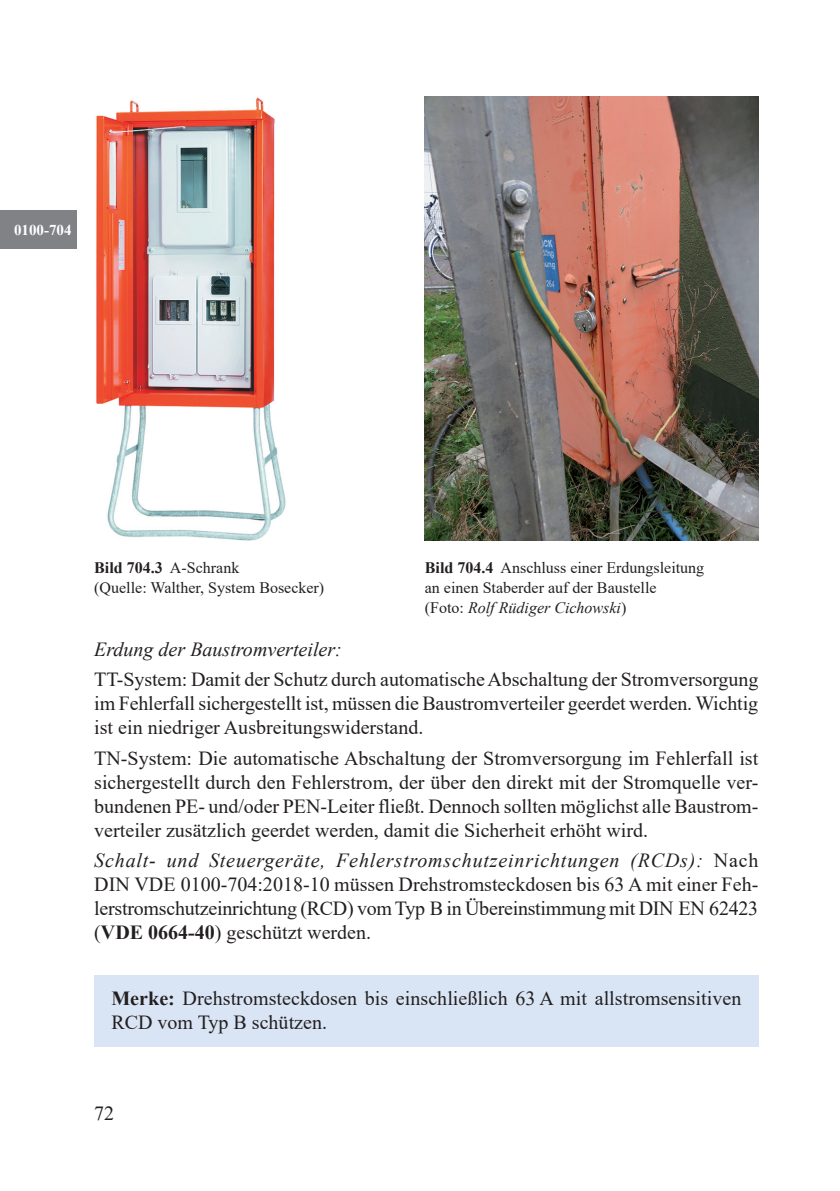
<style>
.page{position:relative;width:840px;height:1191px;background:#fff}
.page>*{position:absolute;margin:0;border:0;box-sizing:border-box;transform-origin:0 0}
.t1{font:20px/24px "Times New Roman";color:#231f20;text-align:justify}
.t2{font:italic 20px "Times New Roman";color:#231f20}
.t3{font:16px/20px "Times New Roman";color:#231f20}
.t4{font:700 15px "Times New Roman";color:#fff}
.s1{font-weight:700}
.s2{font-style:italic}
</style>
<div class="page">
<div style="left:0;top:210px;width:77px;height:39px;background:#808285"></div>
<img style="left:96px;top:97px;width:190px;height:443px">
<div style="left:94px;top:974px;width:664px;height:72px;background:#d9e5f4"></div>
<img style="left:424px;top:96px;width:334px;height:444px">
<p class="t4" style="left:14px;top:219px;width:59px">0100-704</p>
<p class="t3" style="left:94px;top:557px;width:231px"><span class="s1">Bild 704.3</span> A-Schrank<br>(Quelle: Walther, System Bosecker)</p>
<p class="t3" style="left:424px;top:557px;width:281px"><span class="s1">Bild 704.4</span> Anschluss einer Erdungsleitung an einen Staberder auf der Baustelle<br>(Foto: <span class="s2">Rolf Rüdiger Cichowski</span>)</p>
<p class="t2" style="left:94px;top:636px;width:249px">Erdung der Baustromverteiler:</p>
<p class="t1" style="left:94px;top:667px;width:665px">TT-System: Damit der Schutz durch automatische Abschaltung der Stromversorgung im Fehlerfall sichergestellt ist, müssen die Baustromverteiler geerdet werden. Wichtig ist ein niedriger Ausbreitungswiderstand.</p>
<p class="t1" style="left:94px;top:745px;width:665px">TN-System: Die automatische Abschaltung der Stromversorgung im Fehlerfall ist sichergestellt durch den Fehlerstrom, der über den direkt mit der Stromquelle ver&shy;bundenen PE- und/oder PEN-Leiter fließt. Dennoch sollten möglichst alle Baustrom&shy;verteiler zusätzlich geerdet werden, damit die Sicherheit erhöht wird.</p>
<p class="t1" style="left:94px;top:847px;width:665px"><span class="s2">Schalt- und Steuergeräte, Fehlerstromschutzeinrichtungen (RCDs):</span> Nach DIN VDE 0100-704:2018-10 müssen Drehstromsteckdosen bis 63 A mit einer Feh&shy;lerstromschutzeinrichtung (RCD) vom Typ B in Übereinstimmung mit DIN EN 62423 (<span class="s1">VDE 0664-40</span>) geschützt werden.</p>
<p class="t1" style="left:111px;top:986px;width:631px"><span class="s1">Merke:</span> Drehstromsteckdosen bis einschließlich 63 A mit allstromsensitiven<br>RCD vom Typ B schützen.</p>
<p class="t1" style="left:94px;top:1100px;width:21px">72</p>
</div>
